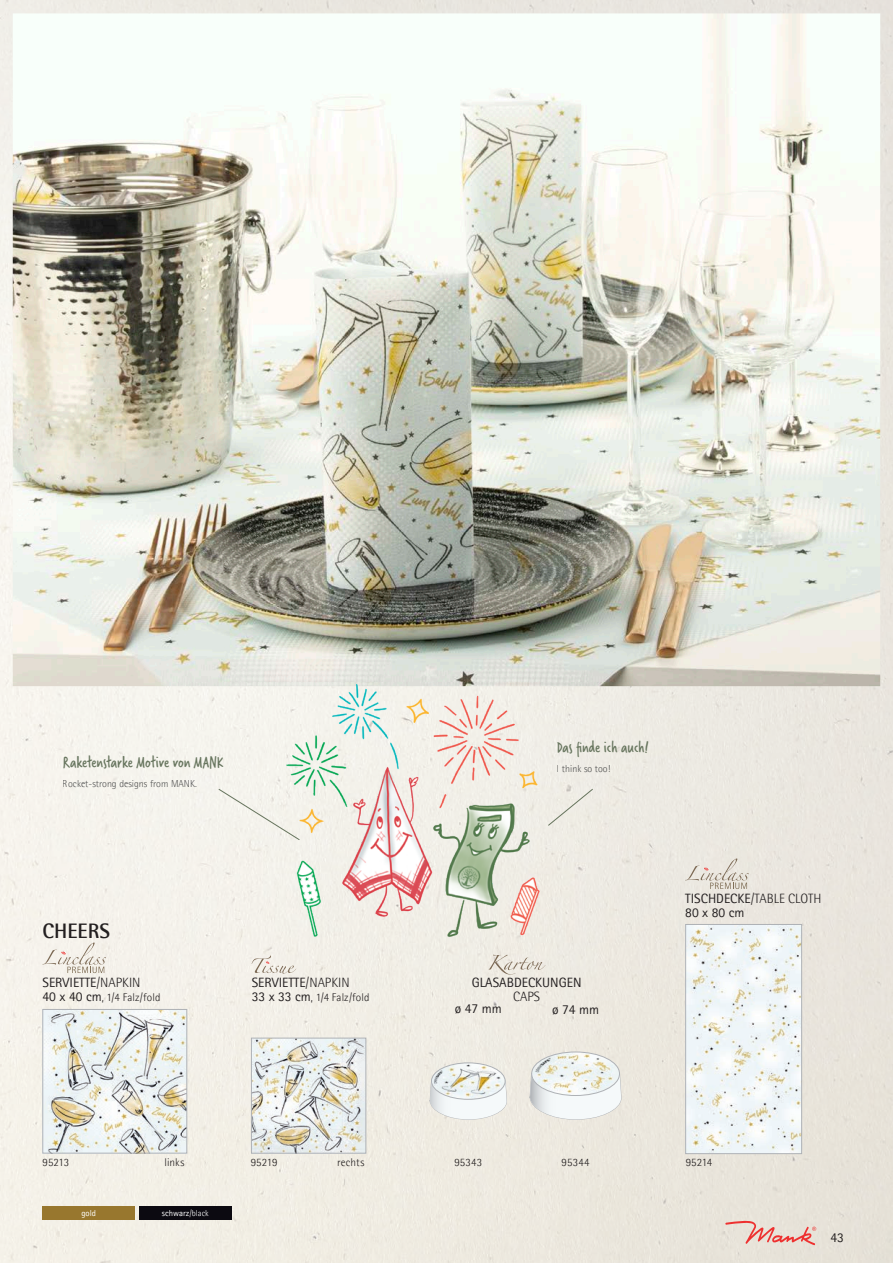
<style>
.page{position:relative;width:893px;height:1263px;background:#fff}
.page>*{position:absolute;margin:0;border:0;box-sizing:border-box;transform-origin:0 0}
.t1{font:700 21px "Agfa Rotis Semisans";color:#231f20}
.t2{font:17.4px "Verveine";color:#67755e;scale:.9 1}
.t3{font:13.5px "Agfa Rotis Sans Serif";color:#231f20}
.t4{font:300 13.5px "Agfa Rotis Semisans";color:#231f20}
.t5{font:300 11.25px "Agfa Rotis Semisans";letter-spacing:.01em;color:#231f20}
.t6{font:300 10.2px "Agfa Rotis Semisans";color:#57585a}
.t7{font:8.7px "Agfa Rotis Sans Serif";color:#fff}
.s1{font-family:"Agfa Rotis Semisans";font-weight:300}
.s2{font-family:"Agfa Rotis Sans Serif";font-weight:400;font-size:13.5px}
.s3{font-family:"Agfa Rotis Sans Serif";font-weight:400}
</style>
<div class="page">
<img style="left:0;top:0;width:893px;height:1263px">
<img style="left:13px;top:13px;width:867px;height:673px">
<img style="left:45px;top:1011px;width:140px;height:140px">
<div style="left:43px;top:1009px;width:144px;height:144px;border:1px solid #aeb1b5"></div>
<img style="left:253px;top:1040px;width:111px;height:111px">
<div style="left:251px;top:1038px;width:115px;height:115px;border:1px solid #aeb1b5"></div>
<img style="left:687px;top:926px;width:113px;height:226px">
<div style="left:685px;top:924px;width:117px;height:230px;border:1px solid #aeb1b5"></div>
<svg style="left:429px;top:1075px;width:78px;height:45px"></svg>
<svg style="left:430px;top:1081px;width:22px;height:38px"></svg>
<img style="left:432px;top:1063px;width:73px;height:36px">
<div style="left:431px;top:1062px;width:74px;height:38px;border:1px solid #aeb1b5;border-radius:50%"></div>
<svg style="left:529px;top:1072px;width:93px;height:48px"></svg>
<svg style="left:530px;top:1073px;width:27px;height:46px"></svg>
<hr style="left:621px;top:1073px;width:1px;height:46px;background:#919671">
<img style="left:532px;top:1052px;width:87px;height:43px">
<div style="left:531px;top:1051px;width:89px;height:45px;border:1px solid #aeb1b5;border-radius:50%"></div>
<svg style="left:489px;top:954px;width:56px;height:20px"></svg>
<svg style="left:685px;top:858px;width:64px;height:31px;background:#dfd9d0"></svg>
<svg style="left:252px;top:955px;width:44px;height:19px"></svg>
<svg style="left:43px;top:942px;width:63px;height:31px;background:#e7e2d9"></svg>
<div style="left:42px;top:1206px;width:93px;height:14px;background:#98772e"></div>
<div style="left:139px;top:1206px;width:93px;height:14px;background:#0c0a11"></div>
<img style="left:268px;top:655px;width:280px;height:297px">
<div style="left:218px;top:788px;width:83px;height:53px;background:#f4f3ec"></div>
<svg style="left:547px;top:788px;width:47px;height:39px;background:#eae8e0"></svg>
<svg style="left:726px;top:1221px;width:90px;height:24px;background:#e8c2b9"></svg>
<h2 class="t2" style="left:63px;top:750px;width:180px">Raketenstarke Motive von MANK</h2>
<p class="t6" style="left:63px;top:778px;width:136px">Rocket-strong designs from MANK.</p>
<h1 class="t1" style="left:43px;top:917px;width:69px">CHEERS</h1>
<p class="t3" style="left:43px;top:975px;width:100px">SERVIETTE<span class="s1">/NAPKIN</span></p>
<p class="t5" style="left:43px;top:990px;width:119px"><span class="s2">40 x 40 cm</span>, 1/4 Falz/fold</p>
<p class="t3" style="left:252px;top:975px;width:100px">SERVIETTE<span class="s1">/NAPKIN</span></p>
<p class="t5" style="left:252px;top:990px;width:119px"><span class="s2">33 x 33 cm</span>, 1/4 Falz/fold</p>
<h2 class="t2" style="left:557px;top:735px;width:103px">Das finde ich auch!</h2>
<p class="t6" style="left:557px;top:763px;width:55px">I think so too!</p>
<p class="t3" style="left:472px;top:975px;width:111px">GLASABDECKUNGEN</p>
<p class="t4" style="left:513px;top:988px;width:29px">CAPS</p>
<p class="t3" style="left:455px;top:1000px;width:48px">ø 47 mm</p>
<p class="t3" style="left:552px;top:1002px;width:48px">ø 74 mm</p>
<p class="t4" style="left:685px;top:891px;width:138px"><span class="s3">TISCHDECKE</span>/TABLE CLOTH</p>
<p class="t3" style="left:685px;top:904px;width:61px">80 x 80 cm</p>
<p class="t5" style="left:43px;top:1156px;width:28px">95213</p>
<p class="t5" style="left:165px;top:1156px;width:21px">links</p>
<p class="t5" style="left:251px;top:1156px;width:28px">95219</p>
<p class="t5" style="left:337px;top:1156px;width:29px">rechts</p>
<p class="t5" style="left:454px;top:1156px;width:29px">95343</p>
<p class="t5" style="left:562px;top:1156px;width:30px">95344</p>
<p class="t5" style="left:686px;top:1156px;width:28px">95214</p>
<p class="t7" style="left:81px;top:1207px;width:16px">gold</p>
<p class="t7" style="left:162px;top:1207px;width:48px">schwarz<span class="s1">/black</span></p>
<p class="t3" style="left:830px;top:1229px;width:15px">43</p>
</div>
